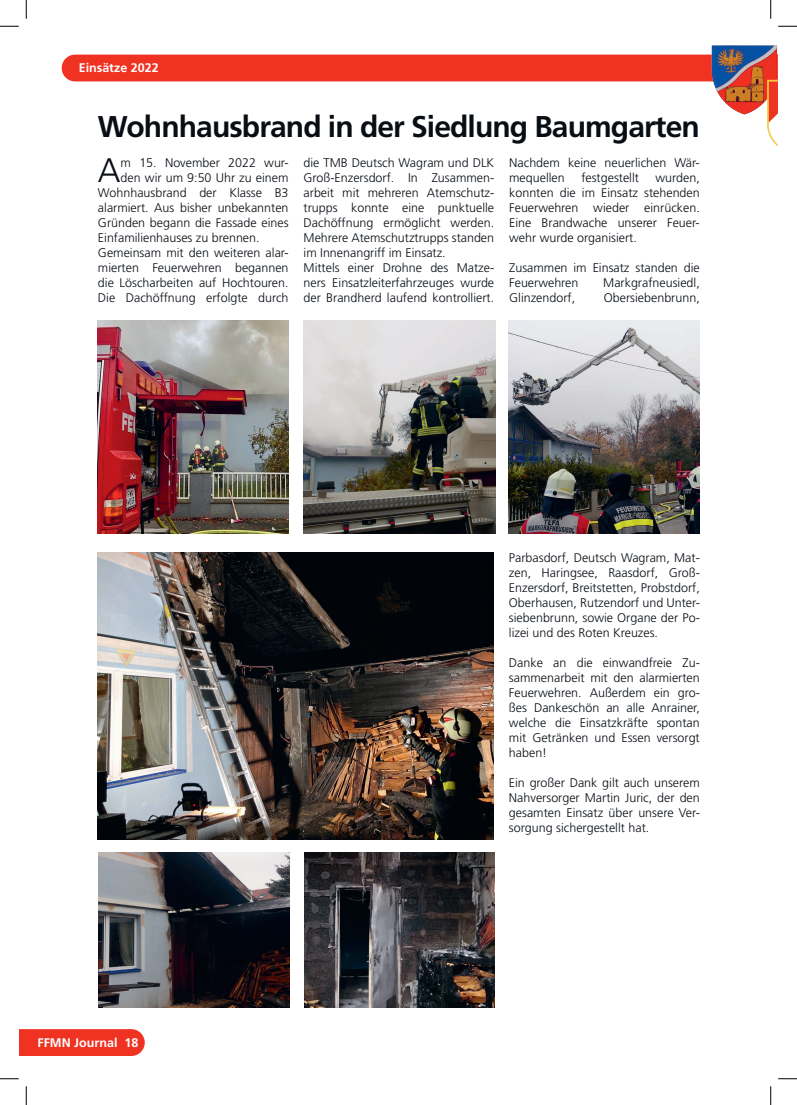
<style>
.page{position:relative;width:797px;height:1105px;background:#fff}
.page>*{position:absolute;margin:0;border:0;box-sizing:border-box;transform-origin:0 0}
.t1{font:300 34px "Frutiger LT Std";color:#080e14}
.t2{font:700 30px "Frutiger LT Std";letter-spacing:-.03em;color:#080e14}
.t3{font:300 12.5px/15px "Frutiger LT Std";color:#080e14;text-align:justify}
.t4{font:700 12.5px "Frutiger LT Std";color:#fff}
</style>
<div class="page">
<div style="left:19px;top:1029px;width:126px;height:27px;background:#ef3222"></div>
<div style="left:62px;top:55px;width:645px;height:26px;background:#ef3222"></div>
<img style="left:303px;top:321px;width:192px;height:212px">
<img style="left:304px;top:853px;width:190px;height:154px">
<img style="left:97px;top:552px;width:396px;height:287px">
<img style="left:98px;top:853px;width:191px;height:154px">
<img style="left:98px;top:321px;width:190px;height:212px">
<img style="left:509px;top:321px;width:190px;height:212px">
<img style="left:707px;top:45px;width:70px;height:101px">
<svg style="left:0;top:25px;width:19px;height:2px"></svg>
<svg style="left:778px;top:25px;width:19px;height:2px"></svg>
<svg style="left:0;top:1078px;width:19px;height:1px"></svg>
<svg style="left:778px;top:1078px;width:19px;height:1px"></svg>
<svg style="left:25px;top:0;width:2px;height:19px"></svg>
<svg style="left:25px;top:1086px;width:2px;height:19px"></svg>
<svg style="left:770px;top:0;width:1px;height:19px"></svg>
<svg style="left:770px;top:1086px;width:1px;height:19px"></svg>
<p class="t4" style="left:79px;top:60px;width:81px">Einsätze 2022</p>
<h2 class="t2" style="left:98px;top:109px;width:603px">Wohnhausbrand in der Siedlung Baumgarten</h2>
<h1 class="t1" style="left:98px;top:151px;width:24px">A</h1>
<p class="t3" style="left:121px;top:156px;width:169px">m 15. November 2022 wur-</p>
<p class="t3" style="left:303px;top:156px;width:192px;text-align:left">die TMB Deutsch Wagram und DLK<br>Groß-Enzersdorf. In Zusammen&shy;arbeit mit mehreren Atemschutz&shy;trupps konnte eine punktuelle<br>Dachöffnung ermöglicht werden.<br>Mehrere Atemschutztrupps standen im Innenangriff im Einsatz.<br>Mittels einer Drohne des Matze&shy;ners Einsatzleiterfahrzeuges wurde der Brandherd laufend kontrolliert.</p>
<p class="t3" style="left:509px;top:156px;width:192px">Nachdem keine neuerlichen Wär&shy;mequellen</p>
<p class="t3" style="left:581px;top:171px;width:59px">festgestellt</p>
<p class="t3" style="left:121px;top:171px;width:169px">den wir um 9:50 Uhr zu einem</p>
<p class="t3" style="left:98px;top:186px;width:192px">Wohnhausbrand der Klasse B3</p>
<p class="t3" style="left:98px;top:201px;width:192px">alarmiert. Aus bisher unbekannten</p>
<p class="t3" style="left:98px;top:216px;width:192px">Gründen begann die Fassade eines</p>
<p class="t3" style="left:98px;top:231px;width:163px">Einfamilienhauses zu brennen.</p>
<p class="t3" style="left:98px;top:246px;width:192px">Gemeinsam mit den weiteren alar-</p>
<p class="t3" style="left:98px;top:261px;width:192px">mierten Feuerwehren begannen</p>
<p class="t3" style="left:98px;top:276px;width:192px">die Löscharbeiten auf Hochtouren.</p>
<p class="t3" style="left:98px;top:291px;width:192px">Die Dachöffnung erfolgte durch</p>
<p class="t3" style="left:509px;top:171px;width:192px;text-indent:146px">wurden, konnten die im Einsatz stehenden Feuerwehren wieder einrücken.<br>Eine Brandwache unserer Feuer&shy;wehr wurde organisiert.</p>
<p class="t3" style="left:509px;top:261px;width:192px">Zusammen im Einsatz standen die<br>Feuerwehren</p>
<p class="t3" style="left:603px;top:276px;width:98px">Markgrafneusiedl,</p>
<p class="t3" style="left:509px;top:291px;width:67px">Glinzendorf,</p>
<p class="t3" style="left:604px;top:291px;width:97px">Obersiebenbrunn,</p>
<p class="t4" style="left:37px;top:1035px;width:102px">FFMN Journal 18</p>
<p class="t3" style="left:509px;top:550px;width:192px">Parbasdorf, Deutsch Wagram, Mat&shy;zen, Haringsee, Raasdorf, Groß-Enzersdorf, Breitstetten, Probstdorf, Oberhausen, Rutzendorf und Unter&shy;siebenbrunn, sowie Organe der Po&shy;lizei und des Roten Kreuzes.</p>
<p class="t3" style="left:509px;top:655px;width:192px">Danke an die einwandfreie Zu&shy;sammenarbeit mit den alarmierten Feuerwehren. Außerdem ein gro&shy;ßes Dankeschön an alle Anrainer, welche die Einsatzkräfte spontan mit Getränken und Essen versorgt haben!</p>
<p class="t3" style="left:509px;top:775px;width:192px">Ein großer Dank gilt auch unserem Nahversorger Martin Juric, der den gesamten Einsatz über unsere Ver&shy;sorgung sichergestellt hat.</p>
</div>
